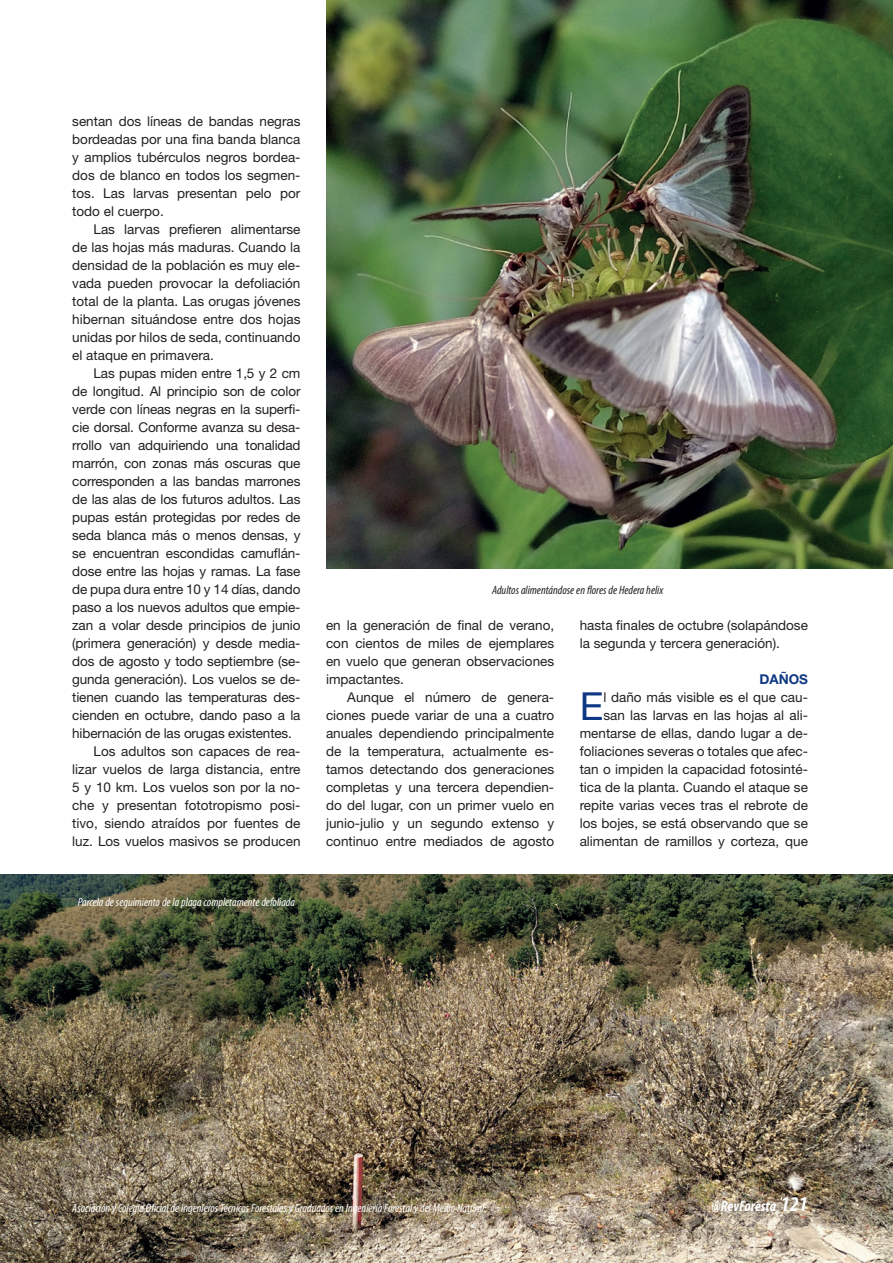
<style>
.page{position:relative;width:893px;height:1263px;background:#fff}
.page>*{position:absolute;margin:0;border:0;box-sizing:border-box;transform-origin:0 0}
.t1{font:38.7px "Helvetica Neue LT Std";color:#0e3884}
.t2{font:italic 700 condensed 15px "Myriad Pro";color:#fff}
.t3{font:13.5px/18px "Helvetica Neue LT Std";color:#231f20;text-align:justify}
.t4{font:700 13.5px "Helvetica Neue";color:#0e3884}
.t5{font:italic condensed 12px "Myriad Pro";color:#fff}
.t6{font:italic condensed 12px "Myriad Pro";color:#231f20}
.s1{font-size:21px}
</style>
<div class="page">
<img style="left:326px;top:0;width:567px;height:568px">
<img style="left:0;top:875px;width:893px;height:388px">
<p class="t3" style="left:72px;top:112px;width:230px">sentan dos líneas de bandas negras bordeadas por una fina banda blanca y amplios tubérculos negros bordea&shy;dos de blanco en todos los segmen&shy;tos. Las larvas presentan pelo por todo el cuerpo.</p>
<p class="t3" style="left:72px;top:220px;width:230px;text-indent:21px">Las larvas prefieren alimentarse de las hojas más maduras. Cuando la densidad de la población es muy ele&shy;vada pueden provocar la defoliación total de la planta. Las orugas jóvenes hibernan situándose entre dos hojas unidas por hilos de seda, continuando el ataque en primavera.</p>
<p class="t3" style="left:94px;top:364px;width:208px">Las pupas miden entre 1,5 y 2 cm</p>
<p class="t3" style="left:72px;top:382px;width:230px">de longitud. Al principio son de color</p>
<p class="t3" style="left:72px;top:400px;width:230px">verde con líneas negras en la superfi-</p>
<p class="t3" style="left:72px;top:418px;width:230px">cie dorsal. Conforme avanza su desa-</p>
<p class="t3" style="left:72px;top:436px;width:230px">rrollo van adquiriendo una tonalidad</p>
<p class="t3" style="left:72px;top:454px;width:230px">marrón, con zonas más oscuras que</p>
<p class="t3" style="left:72px;top:472px;width:230px">corresponden a las bandas marrones</p>
<p class="t3" style="left:72px;top:490px;width:230px">de las alas de los futuros adultos. Las</p>
<p class="t3" style="left:72px;top:508px;width:230px">pupas están protegidas por redes de</p>
<p class="t3" style="left:72px;top:526px;width:230px">seda blanca más o menos densas, y</p>
<p class="t3" style="left:72px;top:544px;width:230px">se encuentran escondidas camuflán-</p>
<p class="t3" style="left:72px;top:562px;width:230px">dose entre las hojas y ramas. La fase</p>
<p class="t3" style="left:72px;top:580px;width:230px">de pupa dura entre 10 y 14 días, dando</p>
<p class="t3" style="left:72px;top:598px;width:230px">paso a los nuevos adultos que empie-</p>
<p class="t3" style="left:72px;top:616px;width:230px">zan a volar desde principios de junio</p>
<p class="t3" style="left:72px;top:634px;width:230px">(primera generación) y desde media-</p>
<p class="t3" style="left:72px;top:652px;width:230px">dos de agosto y todo septiembre (se-</p>
<p class="t3" style="left:72px;top:670px;width:230px">gunda generación). Los vuelos se de-</p>
<p class="t3" style="left:72px;top:688px;width:230px">tienen cuando las temperaturas des-</p>
<p class="t3" style="left:72px;top:706px;width:230px">cienden en octubre, dando paso a la</p>
<p class="t3" style="left:72px;top:724px;width:221px">hibernación de las orugas existentes.</p>
<p class="t3" style="left:94px;top:742px;width:208px">Los adultos son capaces de rea-</p>
<p class="t3" style="left:72px;top:760px;width:230px">lizar vuelos de larga distancia, entre</p>
<p class="t3" style="left:72px;top:778px;width:230px">5 y 10 km. Los vuelos son por la no-</p>
<p class="t3" style="left:72px;top:796px;width:230px">che y presentan fototropismo posi-</p>
<p class="t3" style="left:72px;top:814px;width:230px">tivo, siendo atraídos por fuentes de</p>
<p class="t3" style="left:72px;top:832px;width:230px">luz. Los vuelos masivos se producen</p>
<p class="t5" style="left:78px;top:895px;width:219px">Parcela de seguimiento de la plaga completamente defoliada</p>
<p class="t6" style="left:492px;top:582px;width:173px">Adultos alimentándose en flores de Hedera helix</p>
<p class="t3" style="left:326px;top:616px;width:230px">en la generación de final de verano, con cientos de miles de ejemplares en vuelo que generan observaciones impactantes.</p>
<p class="t3" style="left:326px;top:688px;width:230px;text-indent:21px">Aunque el número de genera&shy;ciones puede variar de una a cuatro anuales dependiendo principalmente de la temperatura, actualmente es&shy;tamos detectando dos generaciones completas y una tercera dependien&shy;do del lugar, con un primer vuelo en junio-julio y un segundo extenso y continuo entre mediados de agosto</p>
<p class="t3" style="left:580px;top:616px;width:230px">hasta finales de octubre (solapándose la segunda y tercera generación).</p>
<p class="t4" style="left:759px;top:671px;width:50px">DAÑOS</p>
<h1 class="t1" style="left:580px;top:683px;width:25px">E</h1>
<p class="t3" style="left:580px;top:688px;width:230px;text-align:right">l daño más visible es el que cau&shy;san las larvas en las hojas al ali&shy;mentarse de ellas, dando lugar a de&shy;foliaciones severas o totales que afec&shy;tan o impiden la capacidad fotosinté&shy;tica de la planta. Cuando el ataque se repite varias veces tras el rebrote de los bojes, se está observando que se alimentan de ramillos y corteza, que</p>
<p class="t5" style="left:72px;top:1201px;width:413px">Asociación y Colegio Oficial de Ingenieros Técnicos Forestales y Graduados en Ingeniería Forestal y del Medio Natural</p>
<p class="t2" style="left:711px;top:1196px;width:98px">@RevForesta <span class="s1">121</span></p>
</div>
